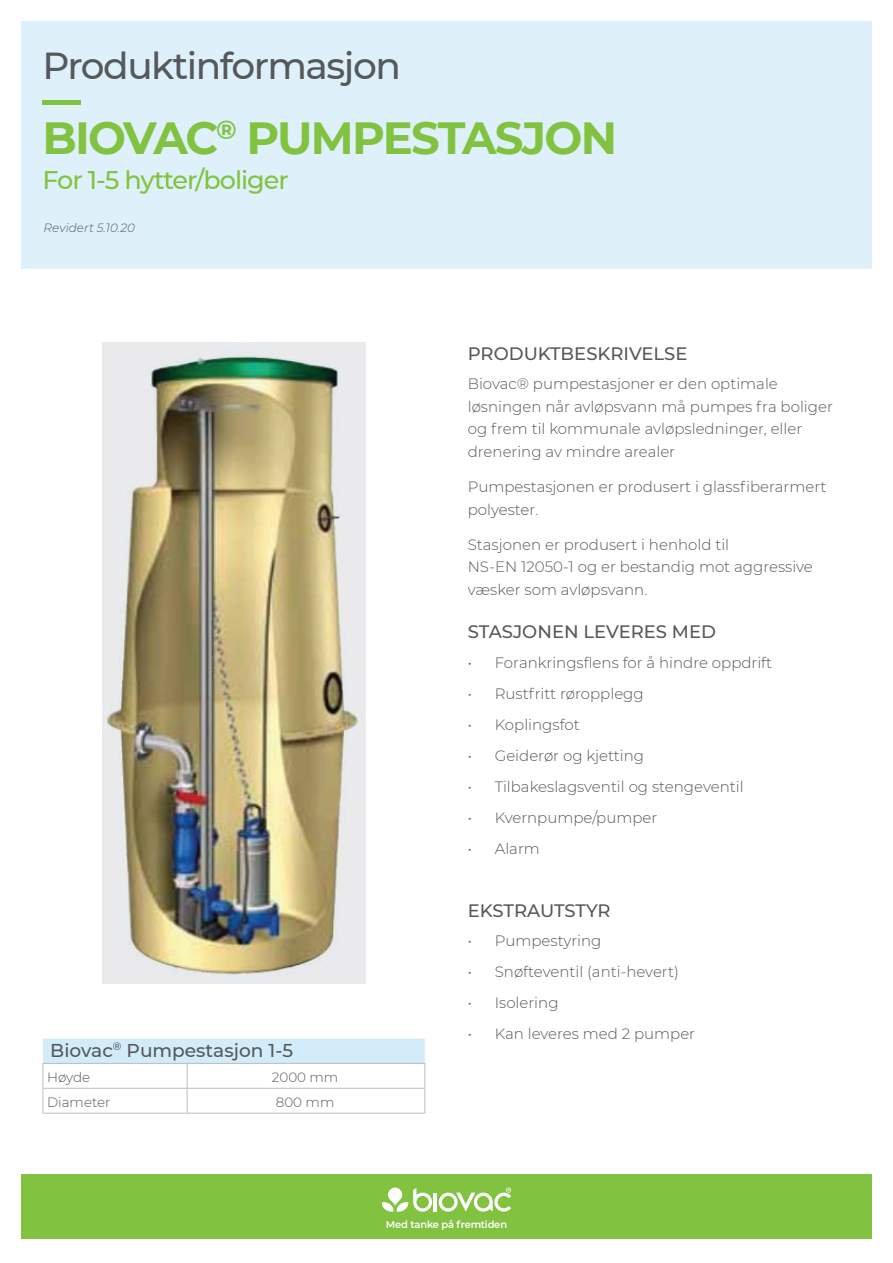
<style>
.page{position:relative;width:893px;height:1263px;background:#fff}
.page>*{position:absolute;margin:0;border:0;box-sizing:border-box;transform-origin:0 0}
.t1{font:700 45px "Montserrat";letter-spacing:-.04em;color:#81c340}
.t2{font:500 37.5px "Montserrat";letter-spacing:-.04em;color:#57585a}
.t3{font:500 25.5px "Montserrat";letter-spacing:-.04em;color:#81c340}
.t4{font:500 18.6px "Montserrat";color:#57585a}
.t5{font:500 18px "Montserrat";color:#57585a}
.t6{font:300 15px/22.5px "Montserrat";color:#57585a}
.t7{font:300 13.5px "Montserrat";color:#57585a}
.t8{font:italic 300 12px "Montserrat";color:#57585a}
.t9{font:600 9.9px "Montserrat";letter-spacing:-.02em;color:#fff}
</style>
<div class="page">
<div style="left:21px;top:21px;width:851px;height:248px;background:#def1fb"></div>
<hr style="left:43px;top:100px;width:38px;height:4px;background:#81c340">
<svg style="left:43px;top:1038px;width:382px;height:75px"></svg>
<hr style="left:43px;top:1113px;width:144px;height:1px;background:#bcbdc0">
<hr style="left:187px;top:1113px;width:238px;height:1px;background:#bcbdc0">
<div style="left:21px;top:1174px;width:851px;height:65px;background:#81c340"></div>
<hr style="left:434px;top:1192px;width:3px;height:19px;background:#fff">
<svg style="left:439px;top:1187px;width:72px;height:24px"></svg>
<svg style="left:382px;top:1187px;width:50px;height:24px"></svg>
<img style="left:102px;top:342px;width:263px;height:642px">
<h2 class="t2" style="left:43px;top:39px;width:360px">Produktinformasjon</h2>
<h1 class="t1" style="left:43px;top:106px;width:576px">BIOVAC<sup>®</sup> PUMPESTASJON</h1>
<h3 class="t3" style="left:43px;top:162px;width:248px">For 1-5 hytter/boliger</h3>
<p class="t8" style="left:44px;top:220px;width:93px">Revidert 5.10.20</p>
<p class="t5" style="left:468px;top:341px;width:221px">PRODUKTBESKRIVELSE</p>
<p class="t6" style="left:468px;top:372px;width:367px">Biovac® pumpestasjoner er den optimale løsningen når avløpsvann må pumpes fra boliger og frem til kommunale avløpsledninger, eller drenering av mindre arealer</p>
<p class="t6" style="left:468px;top:475px;width:360px">Pumpestasjonen er produsert i glassfiberarmert polyester.</p>
<p class="t6" style="left:468px;top:533px;width:347px">Stasjonen er produsert i henhold til<br>NS-EN 12050-1 og er bestandig mot aggressive væsker som avløpsvann.</p>
<p class="t4" style="left:50px;top:1037px;width:244px">Biovac<sup>®</sup> Pumpestasjon 1-5</p>
<p class="t7" style="left:47px;top:1068px;width:45px">Høyde</p>
<p class="t7" style="left:272px;top:1068px;width:68px">2000 mm</p>
<p class="t7" style="left:47px;top:1093px;width:65px">Diameter</p>
<p class="t7" style="left:276px;top:1093px;width:60px">800 mm</p>
<p class="t5" style="left:468px;top:619px;width:250px">STASJONEN LEVERES MED</p>
<p class="t6" style="left:468px;top:651px;width:306px">• Forankringsflens for å hindre oppdrift</p>
<p class="t6" style="left:468px;top:682px;width:177px">• Rustfritt røropplegg</p>
<p class="t6" style="left:468px;top:713px;width:114px">• Koplingsfot</p>
<p class="t6" style="left:468px;top:744px;width:178px">• Geiderør og kjetting</p>
<p class="t6" style="left:468px;top:775px;width:277px">• Tilbakeslagsventil og stengeventil</p>
<p class="t6" style="left:468px;top:806px;width:191px">• Kvernpumpe/pumper</p>
<p class="t6" style="left:468px;top:837px;width:73px">• Alarm</p>
<p class="t5" style="left:468px;top:898px;width:144px">EKSTRAUTSTYR</p>
<p class="t6" style="left:468px;top:929px;width:135px">• Pumpestyring</p>
<p class="t6" style="left:468px;top:960px;width:213px">• Snøfteventil (anti-hevert)</p>
<p class="t6" style="left:468px;top:991px;width:92px">• Isolering</p>
<p class="t6" style="left:468px;top:1022px;width:229px">• Kan leveres med 2 pumper</p>
<p class="t9" style="left:386px;top:1217px;width:123px">Med tanke på fremtiden</p>
</div>
